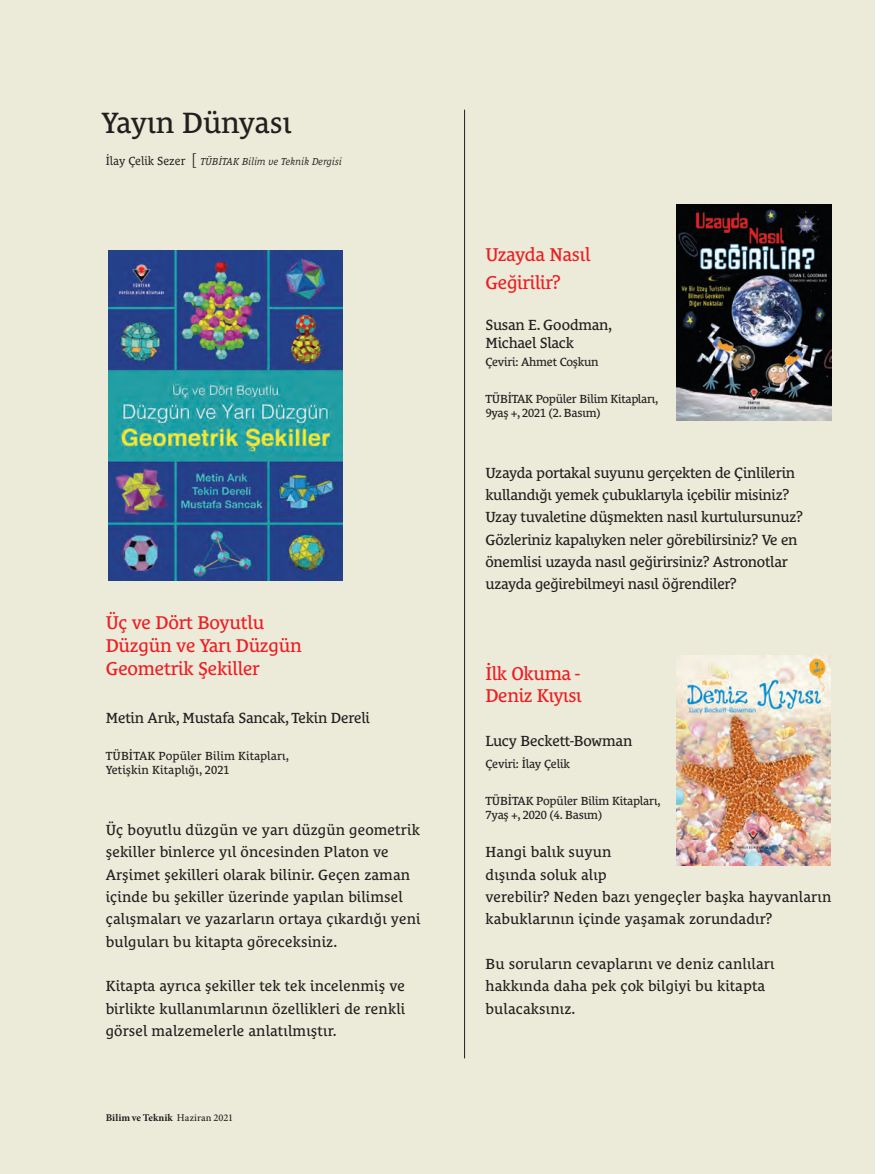
<style>
.page{position:relative;width:885px;height:1174px;background:#fff}
.page>*{position:absolute;margin:0;border:0;box-sizing:border-box;transform-origin:0 0}
.t1{font:30px "Le Monde Courrier Pro";color:#231f20}
.t2{font:18.9px/22.6px "Le Monde Courrier Pro";letter-spacing:-.02em;color:#ee1d23}
.t3{font:15px/22.4px "Le Monde Courrier Pro";letter-spacing:.01em;color:#231f20}
.t4{font:15px/22.4px "Le Monde Courrier Pro";letter-spacing:-.02em;color:#231f20}
.t5{font:15px "Le Monde Courrier Pro";letter-spacing:-.01em;color:#231f20}
.t6{font:12px/14.4px "Le Monde Courrier Pro";letter-spacing:-.01em;color:#231f20}
.t7{font:12px/14.4px "Le Monde Courrier Pro";letter-spacing:.01em;color:#231f20}
.t8{font:italic 10.35px "Le Monde Courrier Pro";color:#231f20}
.t9{font:700 10.35px "Minion Pro";letter-spacing:.005em;color:#231f20}
.s1{font-style:normal;font-size:12px}
.s2{font-family:"Le Monde Sans Pro";font-weight:300;font-style:normal;font-size:16.2px}
.s3{font-weight:500}
</style>
<div class="page">
<div style="left:0;top:0;width:874px;height:1173px;background:#ecebd9"></div>
<hr style="left:464px;top:110px;width:1px;height:948px;background:#231f20">
<img style="left:109px;top:250px;width:234px;height:330px">
<img style="left:676px;top:204px;width:155px;height:216px">
<img style="left:676px;top:656px;width:154px;height:209px">
<h1 class="t1" style="left:101px;top:99px;width:192px">Yayın Dünyası</h1>
<p class="t8" style="left:106px;top:153px;width:238px"><span class="s1">İlay Çelik Sezer</span> <span class="s2">[</span> TÜBİTAK Bilim ve Teknik Dergisi</p>
<p class="t2" style="left:106px;top:609px;width:198px">Üç ve Dört Boyutlu<br>Düzgün ve Yarı Düzgün<br>Geometrik Şekiller</p>
<p class="t5" style="left:106px;top:706px;width:266px">Metin Arık, Mustafa Sancak, Tekin Dereli</p>
<p class="t7" style="left:106px;top:747px;width:185px">TÜBİTAK Popüler Bilim Kitapları,<br>Yetişkin Kitaplığı, 2021</p>
<p class="t3" style="left:106px;top:816px;width:316px">Üç boyutlu düzgün ve yarı düzgün geometrik şekiller binlerce yıl öncesinden Platon ve Arşimet şekilleri olarak bilinir. Geçen zaman içinde bu şekiller üzerinde yapılan bilimsel çalışmaları ve yazarların ortaya çıkardığı yeni bulguları bu kitapta göreceksiniz.</p>
<p class="t3" style="left:106px;top:973px;width:301px;text-align:justify">Kitapta ayrıca şekiller tek tek incelenmiş ve birlikte kullanımlarının özellikleri de renkli görsel malzemelerle anlatılmıştır.</p>
<p class="t9" style="left:106px;top:1110px;width:129px">Bilim ve Teknik <span class="s3">Haziran 2021</span></p>
<p class="t2" style="left:485px;top:238px;width:106px;line-height:28.5px">Uzayda Nasıl<br>Geğirilir?</p>
<p class="t4" style="left:485px;top:314px;width:128px;line-height:18px">Susan E. Goodman,<br>Michael Slack</p>
<p class="t6" style="left:485px;top:353px;width:115px">Çeviri: Ahmet Coşkun</p>
<p class="t6" style="left:485px;top:390px;width:174px">TÜBİTAK Popüler Bilim Kitapları,<br>9yaş +, 2021 (2. Basım)</p>
<p class="t4" style="left:485px;top:459px;width:319px">Uzayda portakal suyunu gerçekten de Çinlilerin kullandığı yemek çubuklarıyla içebilir misiniz?<br>Uzay tuvaletine düşmekten nasıl kurtulursunuz?<br>Gözleriniz kapalıyken neler görebilirsiniz? Ve en önemlisi uzayda nasıl geğirirsiniz? Astronotlar uzayda geğirebilmeyi nasıl öğrendiler?</p>
<p class="t2" style="left:485px;top:659px;width:98px">İlk Okuma -<br>Deniz Kıyısı</p>
<p class="t5" style="left:485px;top:728px;width:148px">Lucy Beckett-Bowman</p>
<p class="t6" style="left:485px;top:755px;width:86px">Çeviri: İlay Çelik</p>
<p class="t6" style="left:485px;top:791px;width:176px">TÜBİTAK Popüler Bilim Kitapları,<br>7yaş +, 2020 (4. Basım)</p>
<p class="t3" style="left:485px;top:839px;width:347px">Hangi balık suyun<br>dışında soluk alıp<br>verebilir? Neden bazı yengeçler başka hayvanların kabuklarının içinde yaşamak zorundadır?</p>
<p class="t3" style="left:485px;top:950px;width:290px">Bu soruların cevaplarını ve deniz canlıları hakkında daha pek çok bilgiyi bu kitapta bulacaksınız.</p>
</div>
